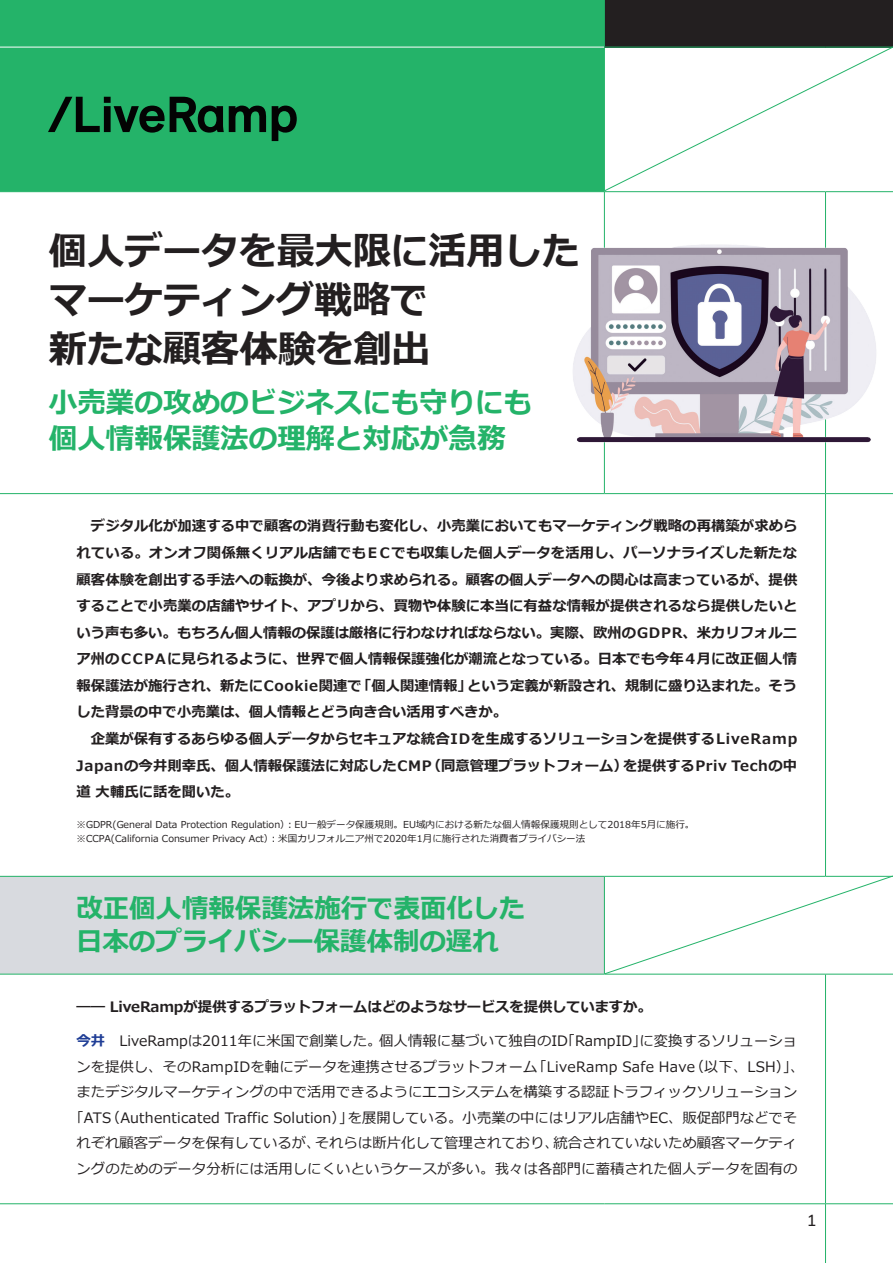
<style>
.page{position:relative;width:893px;height:1263px;background:#fff}
.page>*{position:absolute;margin:0;border:0;box-sizing:border-box;transform-origin:0 0}
.t1{font:700 38.25px/48.9px "Meiryo";letter-spacing:-.005em;color:#231f20}
.t2{font:700 28.65px/36.2px "Meiryo";letter-spacing:-.005em;color:#24b369}
.t3{font:700 26.55px/33px "Meiryo";letter-spacing:-.005em;color:#24b369}
.t4{font:200 15.9px "Mulish";color:#231f20}
.t5{font:700 14.4px/26.5px "Meiryo";color:#231f20}
.t6{font:14.4px/25.5px "Meiryo";color:#231f20;text-align:center}
.t7{font:9.6px/14.4px "Meiryo";color:#231f20}
.s1{font-weight:700;color:#203e96}
</style>
<div class="page">
<div style="left:0;top:0;width:604px;height:191px;background:#24b369"></div>
<div style="left:604px;top:0;width:289px;height:47px;background:#231f20"></div>
<div style="left:0;top:876px;width:604px;height:98px;background:#d8dadf"></div>
<hr style="left:604px;top:0;width:1px;height:47px;background:#24b369">
<hr style="left:0;top:191px;width:604px;height:1px;background:#24b369">
<hr style="left:604px;top:191px;width:221px;height:1px;background:#24b369">
<hr style="left:604px;top:192px;width:1px;height:301px;background:#24b369">
<hr style="left:825px;top:191px;width:68px;height:1px;background:#24b369">
<hr style="left:825px;top:192px;width:1px;height:301px;background:#24b369">
<hr style="left:0;top:493px;width:604px;height:1px;background:#24b369">
<hr style="left:604px;top:493px;width:221px;height:1px;background:#24b369">
<hr style="left:825px;top:493px;width:68px;height:1px;background:#24b369">
<hr style="left:825px;top:494px;width:1px;height:382px;background:#24b369">
<hr style="left:0;top:974px;width:604px;height:1px;background:#24b369">
<hr style="left:604px;top:974px;width:221px;height:1px;background:#24b369">
<hr style="left:825px;top:974px;width:68px;height:1px;background:#24b369">
<hr style="left:825px;top:974px;width:1px;height:229px;background:#24b369">
<hr style="left:0;top:1203px;width:604px;height:1px;background:#24b369">
<hr style="left:604px;top:1203px;width:221px;height:1px;background:#24b369">
<hr style="left:825px;top:1203px;width:68px;height:1px;background:#24b369">
<hr style="left:825px;top:1204px;width:1px;height:59px;background:#24b369">
<hr style="left:0;top:47px;width:604px;height:1px;background:#fff">
<hr style="left:0;top:876px;width:604px;height:1px;background:#24b369">
<svg style="left:48px;top:97px;width:218px;height:36px;background:#166a3f"></svg>
<svg style="left:272px;top:106px;width:25px;height:35px"></svg>
<svg style="left:604px;top:46px;width:289px;height:145px"></svg>
<img style="left:573px;top:220px;width:303px;height:240px">
<svg style="left:604px;top:875px;width:289px;height:99px"></svg>
<h1 class="t1" style="left:49px;top:228px;width:533px">個人データを最大限に活用したマーケティング戦略で<br>新たな顧客体験を創出</h1>
<h2 class="t2" style="left:49px;top:385px;width:485px">小売業の攻めのビジネスにも守りにも個人情報保護法の理解と対応が急務</h2>
<p class="t5" style="left:77px;top:513px;width:722px">　デジタル化が加速する中で顧客の消費行動も変化し、小売業においてもマーケティング戦略の再構築が求められている。オンオフ関係無くリアル店舗でもE Cでも収集した個人データを活用し、パーソナライズした新たな顧客体験を創出する手法への転換が、今後より求められる。顧客の個人データへの関心は高まっているが、提供することで小売業の店舗やサイト、アプリから、買物や体験に本当に有益な情報が提供されるなら提供したいという声も多い。もちろん個人情報の保護は厳格に行わなければならない。実際、欧州のGDPR、米カリフォルニア州のCCPAに見られるように、世界で個人情報保護強化が潮流となっている。日本でも今年4月に改正個人情報保護法が施行され、新たにCookie関連で「個人関連情報」という定義が新設され、規制に盛り込まれた。そうした背景の中で小売業は、個人情報とどう向き合い活用すべきか。<br>　企業が保有するあらゆる個人データからセキュアな統合IDを生成するソリューションを提供するLiveRamp Japanの今井則幸氏、個人情報保護法に対応したCMP（同意管理プラットフォーム）を提供するPriv Techの中道 大輔氏に話を聞いた。</p>
<p class="t7" style="left:77px;top:817px;width:619px">※GDPR(General Data Protection Regulation）：EU一般データ保護規則。EU域内における新たな個人情報保護規則として2018年5月に施行。※CCPA(California Consumer Privacy Act）：米国カリフォルニア州で2020年1月に施行された消費者プライバシー法</p>
<h3 class="t3" style="left:76px;top:892px;width:451px">改正個人情報保護法施行で表面化した日本のプライバシー保護体制の遅れ</h3>
<p class="t5" style="left:77px;top:994px;width:577px">―― LiveRampが提供するプラットフォームはどのようなサービスを提供していますか。</p>
<p class="t6" style="left:69px;top:1029px;width:737px"><span class="s1">今井</span>　LiveRampは2011年に米国で創業した。個人情報に基づいて独自のID「RampID」に変換するソリューションを提供し、そのRampIDを軸にデータを連携させるプラットフォーム「LiveRamp Safe Have（以下、LSH）」、またデジタルマーケティングの中で活用できるようにエコシステムを構築する認証トラフィックソリューション「ATS（Authenticated Traffic Solution）」を展開している。小売業の中にはリアル店舗やEC、販促部門などでそれぞれ顧客データを保有しているが、それらは断片化して管理されており、統合されていないため顧客マーケティングのためのデータ分析には活用しにくいというケースが多い。我々は各部門に蓄積された個人データを固有の</p>
<p class="t4" style="left:807px;top:1209px;width:11px">1</p>
</div>
